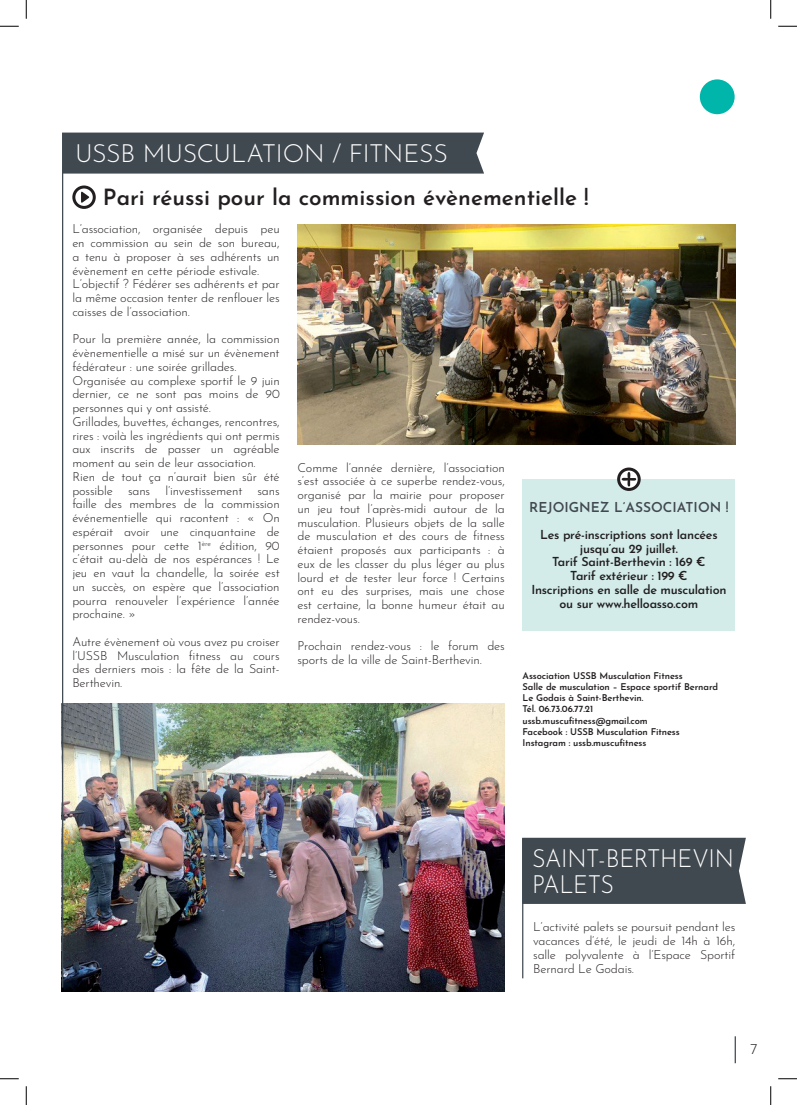
<style>
.page{position:relative;width:797px;height:1105px;background:#fff}
.page>*{position:absolute;margin:0;border:0;box-sizing:border-box;transform-origin:0 0}
.t1{font:300 25px "Josefin Sans";letter-spacing:-.015em;color:#fff}
.t2{font:300 25px/26.2px "Josefin Sans";letter-spacing:-.015em;color:#fff;scale:.93 1}
.t3{font:600 22.5px "Josefin Sans";color:#231f20}
.t4{font:300 15px "Josefin Sans";color:#231f20}
.t5{font:600 13.75px "Josefin Sans";color:#414950}
.t6{font:300 12.5px/13.8px "Josefin Sans";letter-spacing:-.01em;color:#231f20}
.t7{font:600 12.5px/13.8px "Josefin Sans";letter-spacing:-.02em;color:#231f20;text-align:center}
.t8{font:600 9.38px/11.2px "Josefin Sans";letter-spacing:-.01em;color:#231f20}
</style>
<div class="page">
<hr style="left:734px;top:1036px;width:2px;height:27px;background:#414950">
<div style="left:699px;top:79px;width:35px;height:35px;background:#00b5a9;border-radius:50%"></div>
<div style="left:62px;top:133px;width:422px;height:41px;background:#414950"></div>
<svg style="left:74px;top:187px;width:20px;height:20px"></svg>
<div style="left:72px;top:185px;width:24px;height:24px;border:3px solid #231f20;border-radius:50%"></div>
<svg style="left:81px;top:192px;width:8px;height:11px"></svg>
<img style="left:297px;top:224px;width:438px;height:221px">
<img style="left:62px;top:704px;width:443px;height:287px">
<div style="left:523px;top:838px;width:223px;height:66px;background:#414950"></div>
<hr style="left:522px;top:838px;width:1px;height:140px;background:#414950">
<div style="left:522px;top:479px;width:213px;height:152px;background:#d3ecea"></div>
<svg style="left:618px;top:469px;width:21px;height:20px"></svg>
<div style="left:617px;top:467px;width:23px;height:24px;border:3px solid #231f20;border-radius:50%"></div>
<svg style="left:621px;top:472px;width:15px;height:14px"></svg>
<hr style="left:62px;top:166px;width:1px;height:821px;background:#414950">
<svg style="left:0;top:25px;width:19px;height:2px"></svg>
<svg style="left:778px;top:25px;width:19px;height:2px"></svg>
<svg style="left:0;top:1078px;width:19px;height:1px"></svg>
<svg style="left:778px;top:1078px;width:19px;height:1px"></svg>
<svg style="left:25px;top:0;width:2px;height:19px"></svg>
<svg style="left:25px;top:1086px;width:2px;height:19px"></svg>
<svg style="left:770px;top:0;width:1px;height:19px"></svg>
<svg style="left:770px;top:1086px;width:1px;height:19px"></svg>
<h1 class="t1" style="left:75px;top:135px;width:374px">USSB MUSCULATION / FITNESS</h1>
<h2 class="t3" style="left:103px;top:181px;width:487px">Pari réussi pour la commission évènementielle !</h2>
<p class="t6" style="left:72px;top:221px;width:209px">L’association, organisée depuis peu en commission au sein de son bureau, a tenu à proposer à ses adhérents un évènement en cette période estivale.<br>L’objectif ? Fédérer ses adhérents et par la même occasion tenter de renflouer les caisses de l’association.</p>
<p class="t6" style="left:72px;top:331px;width:209px">Pour la première année, la commission évènementielle a misé sur un évènement fédérateur : une soirée grillades.<br>Organisée au complexe sportif le 9 juin dernier, ce ne sont pas moins de 90 personnes qui y ont assisté.<br>Grillades, buvettes, échanges, rencontres, rires : voilà les ingrédients qui ont permis aux inscrits de passer un agréable moment au sein de leur association.<br>Rien de tout ça n’aurait bien sûr été possible sans l’investissement sans faille des membres de la commission événementielle qui racontent : « On espérait avoir une cinquantaine de personnes pour cette 1<sup>ère</sup> édition, 90 c’était au-delà de nos espérances ! Le jeu en vaut la chandelle, la soirée est un succès, on espère que l’association pourra renouveler l’expérience l’année prochaine. »</p>
<p class="t6" style="left:72px;top:634px;width:209px;text-align:justify">Autre évènement où vous avez pu croiser l’USSB Musculation fitness au cours des derniers mois : la fête de la Saint-Berthevin.</p>
<p class="t6" style="left:297px;top:459px;width:209px;text-align:justify">Comme l’année dernière, l’association s’est associée à ce superbe rendez-vous, organisé par la mairie pour proposer un jeu tout l’après-midi autour de la musculation. Plusieurs objets de la salle de musculation et des cours de fitness étaient proposés aux participants : à eux de les classer du plus léger au plus lourd et de tester leur force ! Certains ont eu des surprises, mais une chose est certaine, la bonne humeur était au rendez-vous.</p>
<p class="t6" style="left:297px;top:638px;width:209px">Prochain rendez-vous : le forum des sports de la ville de Saint-Berthevin.</p>
<p class="t5" style="left:529px;top:497px;width:201px">REJOIGNEZ L’ASSOCIATION !</p>
<p class="t7" style="left:531px;top:527px;width:197px">Les pré-inscriptions sont lancées jusqu’au 29 juillet.<br>Tarif Saint-Berthevin : 169 €<br>Tarif extérieur : 199 €<br>Inscriptions en salle de musculation ou sur www.helloasso.com</p>
<p class="t8" style="left:522px;top:669px;width:197px">Association USSB Musculation Fitness<br>Salle de musculation – Espace sportif Bernard Le Godais à Saint-Berthevin.<br>Tél. 06.73.06.77.21 ussb.muscufitness@gmail.com<br>Facebook : USSB Musculation Fitness Instagram : ussb.muscufitness</p>
<h1 class="t2" style="left:532px;top:843px;width:218px">SAINT-BERTHEVIN<br>PALETS</h1>
<p class="t6" style="left:533px;top:919px;width:203px;text-align:justify">L’activité palets se poursuit pendant les vacances d’été, le jeudi de 14h à 16h, salle polyvalente à l’Espace Sportif Bernard Le Godais.</p>
<p class="t4" style="left:750px;top:1037px;width:9px">7</p>
</div>
